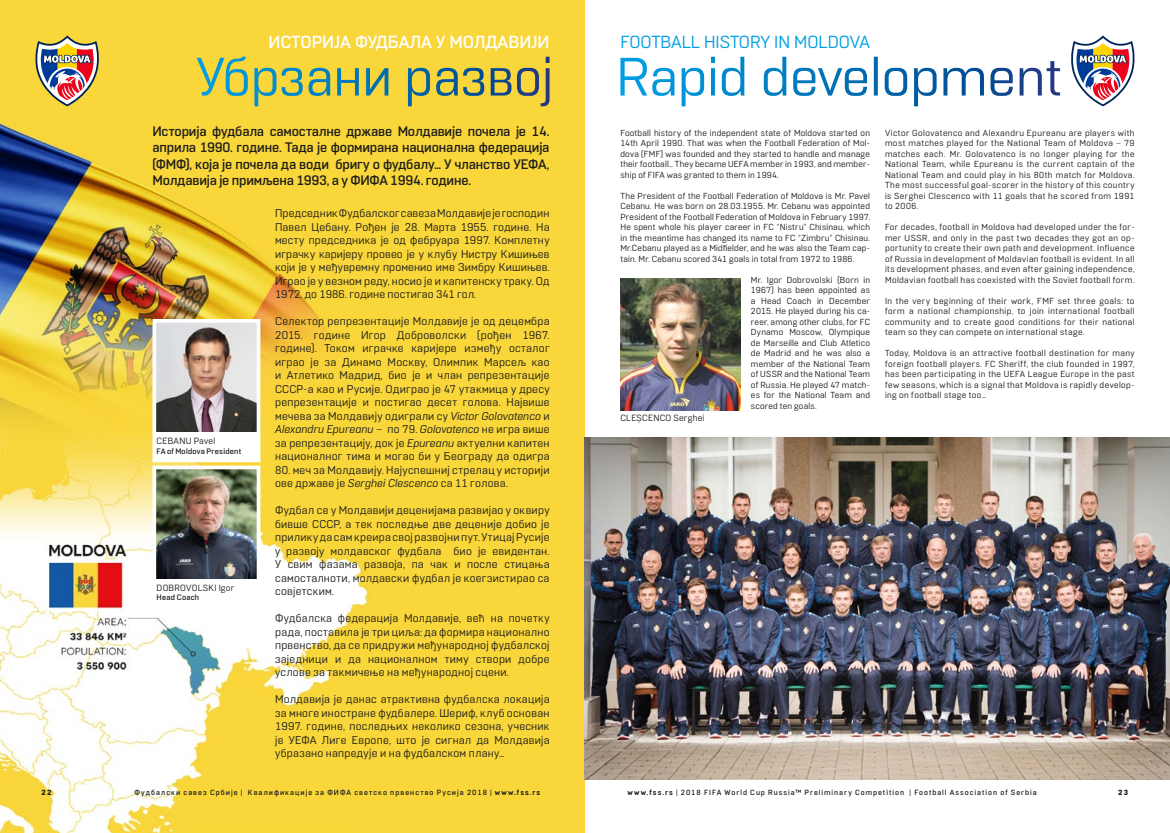
<style>
.page{position:relative;width:1170px;height:833px;background:#fff}
.page>*{position:absolute;margin:0;border:0;box-sizing:border-box;transform-origin:0 0}
.t1{font:500 17.5px "Normative Pro";color:#fff}
.t2{font:17.5px "Normative Pro";color:#009fe3}
.t3{font:500 13.75px/16.5px "Normative Pro";letter-spacing:-.015em;color:#1d1d1b;text-align:justify}
.t4{font:11.25px/13.5px "Normative Pro";letter-spacing:.02em;color:#1d1d1b;text-align:justify}
.t5{font:9px "Normative Pro";letter-spacing:.03em;color:#1d1d1b}
.t6{font:8.75px/10.5px "Normative Pro";letter-spacing:.045em;color:#1d1d1b;text-align:justify}
.t7{font:500 7.88px "Normative Pro";letter-spacing:.025em;color:#1d1d1b}
.t8{font:500 7.5px "Normative Pro";letter-spacing:.135em;color:#1d1d1b}
.t9{font:900 7.5px "Normative Pro";color:#1d1d1b}
.s1{font-style:italic}
.s2{font-weight:700}
</style>
<div class="page">
<img style="left:0;top:0;width:585px;height:833px">
<img style="left:585px;top:438px;width:584px;height:342px">
<svg style="left:196px;top:57px;width:353px;height:39px;background:#babb59"></svg>
<div style="left:154px;top:321px;width:104px;height:139px;background:#fff"></div>
<img style="left:157px;top:324px;width:98px;height:108px">
<div style="left:152px;top:319px;width:108px;height:143px;border:4px solid #fff"></div>
<div style="left:154px;top:467px;width:104px;height:140px;background:#fff"></div>
<img style="left:157px;top:470px;width:98px;height:108px">
<div style="left:152px;top:465px;width:108px;height:144px;border:4px solid #fff"></div>
<img style="left:620px;top:278px;width:120px;height:132px">
<svg style="left:620px;top:57px;width:439px;height:39px"></svg>
<svg style="left:1071px;top:35px;width:63px;height:71px"></svg>
<svg style="left:35px;top:35px;width:64px;height:71px"></svg>
<h1 class="t1" style="left:268px;top:32px;width:282px">ИСТОРИЈА ФУДБАЛА У МОЛДАВИЈИ</h1>
<h1 class="t2" style="left:620px;top:32px;width:251px">FOOTBALL HISTORY IN MOLDOVA</h1>
<p class="t3" style="left:152px;top:123px;width:398px">Историја фудбала самосталне државе Молдавије почела је 14. априла 1990. године. Тада је формирана национална федерација (ФМФ), која је почела да води бригу о фудбалу... У чланство УЕФА, Молдавија је примљена 1993, а у ФИФА 1994. године.</p>
<p class="t5" style="left:157px;top:436px;width:60px">CEBANU Pavel</p>
<p class="t7" style="left:157px;top:446px;width:86px">FA of Moldova President</p>
<p class="t5" style="left:157px;top:582px;width:79px">DOBROVOLSKI Igor</p>
<p class="t7" style="left:157px;top:593px;width:44px">Head Coach</p>
<p class="t4" style="left:275px;top:207px;width:276px">Председник Фудбалског савеза Молдавије је господин Павел Цебану. Рођен је 28. Марта 1955. године. На месту председника је од фебруара 1997. Комплетну играчку каријеру провео је у клубу Нистру Кишињев који је у међувремну променио име Зимбру Кишињев.<br>Играо је у везном реду, носио је и капитенску траку. Од 1972. до 1986. године постигао 341 гол.</p>
<p class="t4" style="left:275px;top:315px;width:276px">Селектор репрезентације Молдавије је од децембра 2015. године Игор Доброволски (рођен 1967. године). Током играчке каријере између осталог играо је за Динамо Москву, Олимпик Марсељ као и Атлетико Мадрид, био је и члан репрезентације СССР-а као и Русије. Одиграо је 47 утакмица у дресу репрезентације и постигао десет голова. Највише мечева за Молдавију одиграли су <span class="s1">Victor Golovatenco</span> и <span class="s1">Alexandru Epureanu</span> – по 79. <span class="s1">Golovatenco</span> не игра више за репрезентацију, док је <span class="s1">Epureanu</span> актуелни капитен националног тима и могао би у Београду да одигра</p>
<p class="t4" style="left:275px;top:463px;width:276px">80. меч за Молдавију. Најуспешниј стрелац у историји ове државе је <span class="s1">Serghei Clescenco</span> са 11 голова.</p>
<p class="t4" style="left:275px;top:504px;width:276px">Фудбал се у Молдавији деценијама развијао у оквиру бивше СССР, а тек последње две деценије добио је прилику да сам креира свој развојни пут. Утицај Русије у развоју молдавског фудбала био је евидентан.<br>У свим фазама развоја, па чак и после стицања самосталноти, молдавски фудбал је коегзистирао са совјетским.</p>
<p class="t4" style="left:275px;top:612px;width:276px">Фудбалска федерација Молдавије, већ на почетку рада, поставила је три циља: да формира национално првенство, да се придружи међународној фудбалској заједници и да националном тиму створи добре услове за такмичење на међународној сцени.</p>
<p class="t4" style="left:275px;top:693px;width:276px">Молдавија је данас атрактивна фудбалска локација за многе иностране фудбалере. Шериф, клуб основан 1997. године, последњих неколико сезона, учесник је УЕФА Лиге Европе, што је сигнал да Молдавија убразано напредује и на фудбалском плану...</p>
<p class="t6" style="left:620px;top:127px;width:251px">Football history of the independent state of Moldova started on 14th April 1990. That was when the Football Federation of Mol&shy;dova (FMF) was founded and they started to handle and manage their football... They became UEFA member in 1993, and member&shy;ship of FIFA was granted to them in 1994.</p>
<p class="t6" style="left:620px;top:190px;width:251px">The President of the Football Federation of Moldova is Mr. Pavel Cebanu. He was born on 28.03.1955. Mr. Cebanu was appointed President of the Football Federation of Moldova in February 1997.<br>He spent whole his player career in FC “Nistru” Chisinau, which in the meantime has changed its name to FC “Zimbru” Chisinau.<br>Mr.Cebanu played as a Midfielder, and he was also the Team cap&shy;tain. Mr. Cebanu scored 341 goals in total from 1972 to 1986.</p>
<p class="t6" style="left:750px;top:274px;width:121px">Mr. Igor Dobrovolski (Born in 1967) has been appointed as a Head Coach in December 2015. He played during his ca&shy;reer, among other clubs, for FC Dynamo Moscow, Olympique de Marseille and Club Atletico de Madrid and he was also a member of the National Team of USSR and the National Team of Russia. He played 47 match&shy;es for the National Team and scored ten goals.</p>
<p class="t5" style="left:620px;top:413px;width:85px">CLEȘCENCO Serghei</p>
<p class="t6" style="left:884px;top:127px;width:251px">Victor Golovatenco and Alexandru Epureanu are players with most matches played for the National Team of Moldova – 79 matches each. Mr. Golovatenco is no longer playing for the National Team, while Epureanu is the current captain of the National Team and could play in his 80th match for Moldova.<br>The most successful goal-scorer in the history of this country is Serghei Clescenco with 11 goals that he scored from 1991 to 2006.</p>
<p class="t6" style="left:884px;top:222px;width:251px">For decades, football in Moldova had developed under the for&shy;mer USSR, and only in the past two decades they got an op&shy;portunity to create their own path and development. Influence of Russia in development of Moldavian football is evident. In all its development phases, and even after gaining independence, Moldavian football has coexisted with the Soviet football form.</p>
<p class="t6" style="left:884px;top:295px;width:251px">In the very beginning of their work, FMF set three goals: to form a national championship, to join international football community and to create good conditions for their national team so they can compete on international stage.</p>
<p class="t6" style="left:884px;top:348px;width:251px">Today, Moldova is an attractive football destination for many foreign football players. FC Sheriff, the club founded in 1997, has been participating in the UEFA League Europe in the past few seasons, which is a signal that Moldova is rapidly develop&shy;ing on football stage too...</p>
<p class="t9" style="left:42px;top:788px;width:11px">22</p>
<p class="t8" style="left:134px;top:788px;width:407px">Фудбалски савез Србије | Квалификације за ФИФА светско првенство Русија 2018 | <span class="s2">www.fss.rs</span></p>
<p class="t8" style="left:627px;top:788px;width:411px"><span class="s2">www.fss.rs</span> | 2018 FIFA World Cup Russia™ Preliminary Competition | Football Association of Serbia</p>
<p class="t9" style="left:1118px;top:788px;width:11px">23</p>
</div>
